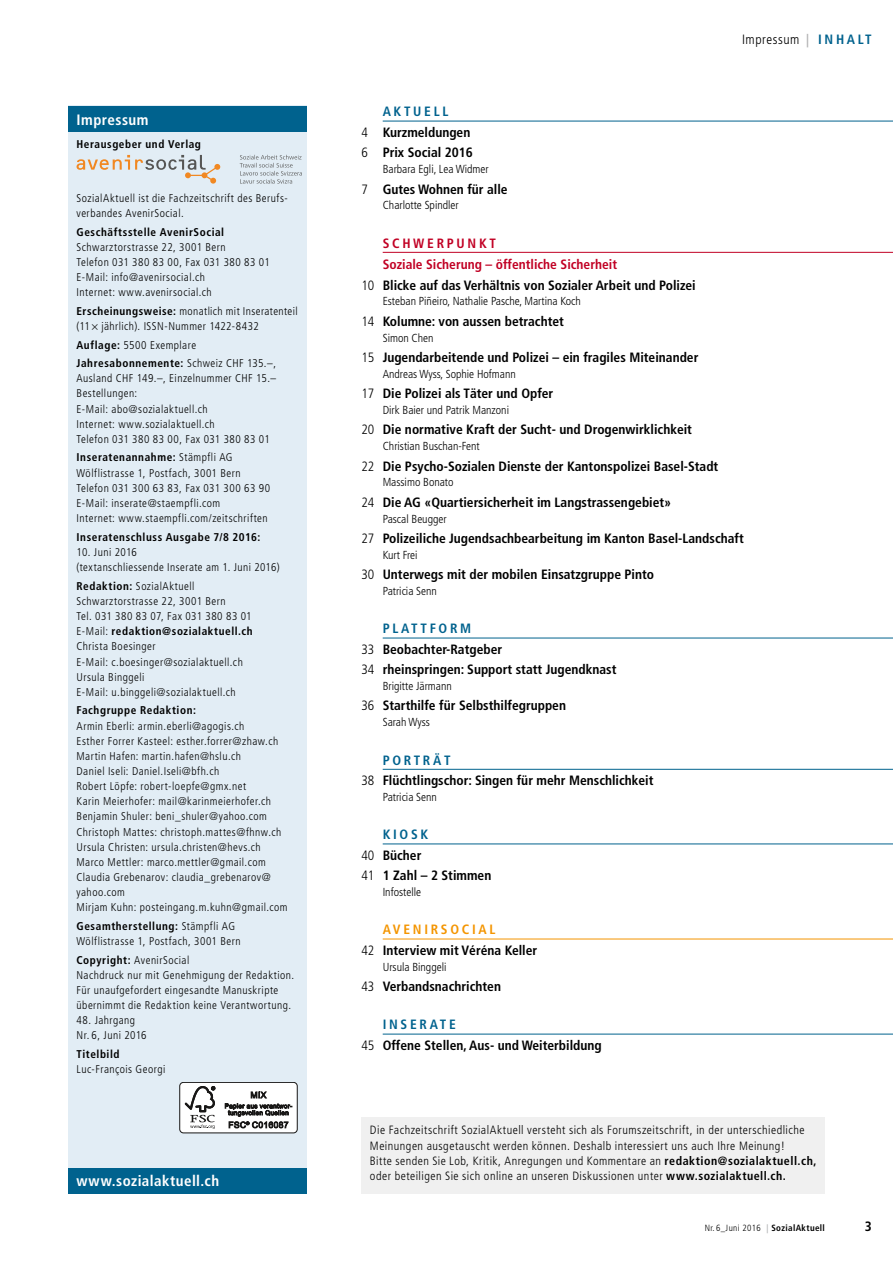
<style>
.page{position:relative;width:893px;height:1263px;background:#fff}
.page>*{position:absolute;margin:0;border:0;box-sizing:border-box;transform-origin:0 0}
.t1{font:700 condensed 15px "Frutiger";letter-spacing:.03em;color:#fff}
.t2{font:700 condensed 13.5px/20.4px "Frutiger";color:#000}
.t3{font:700 condensed 13.5px "Frutiger";color:#c10024}
.t4{font:300 condensed 13.5px "Frutiger";letter-spacing:.04em;color:#000}
.t5{font:700 condensed 13.5px "Frutiger";letter-spacing:.2em;color:#c10024}
.t6{font:300 condensed 12px/15.3px "Frutiger";letter-spacing:.04em;color:#000}
.t7{font:300 condensed 11.7px "Frutiger";color:#000}
.t8{font:300 condensed 11.25px/15.1px "Frutiger";letter-spacing:.04em;color:#000}
.t9{font:700 condensed 11.25px "Frutiger";letter-spacing:.05em;color:#000}
.t10{font:300 condensed 9px "Frutiger";letter-spacing:.04em;color:#000}
.s1{font-weight:700}
.s2{font-weight:700;color:#b1b2b3}
.s3{font-weight:700;color:#00628e}
.s4{color:#00628e}
.s5{font-weight:300}
.s6{color:#f49500}
</style>
<div class="page">
<div style="left:361px;top:1117px;width:464px;height:76px;background:#f0f0f0"></div>
<hr style="left:383px;top:121px;width:510px;height:1px;background:#00628e">
<hr style="left:383px;top:252px;width:510px;height:1px;background:#c10024">
<hr style="left:383px;top:638px;width:510px;height:1px;background:#00628e">
<hr style="left:383px;top:769px;width:510px;height:1px;background:#00628e">
<hr style="left:383px;top:843px;width:510px;height:1px;background:#00628e">
<hr style="left:383px;top:939px;width:510px;height:1px;background:#f49500">
<hr style="left:383px;top:1034px;width:510px;height:1px;background:#00628e">
<div style="left:68px;top:106px;width:238px;height:1087px;background:#e2edf5"></div>
<svg style="left:77px;top:155px;width:143px;height:29px"></svg>
<svg style="left:240px;top:155px;width:62px;height:29px"></svg>
<div style="left:180px;top:1082px;width:117px;height:51px;background:#fff;border-radius:4px"></div>
<div style="left:179px;top:1082px;width:119px;height:51px;border:1px solid #181716;border-radius:4px"></div>
<svg style="left:185px;top:1086px;width:30px;height:43px"></svg>
<svg style="left:225px;top:1091px;width:67px;height:37px"></svg>
<div style="left:68px;top:106px;width:238px;height:26px;background:#00628e"></div>
<div style="left:68px;top:1168px;width:238px;height:25px;background:#00628e"></div>
<h1 class="t1" style="left:77px;top:111px;width:73px">Impressum</h1>
<p class="t9" style="left:77px;top:138px;width:126px">Herausgeber und Verlag</p>
<p class="t8" style="left:77px;top:191px;width:213px">SozialAktuell ist die Fachzeitschrift des Berufs&shy;verbandes AvenirSocial.</p>
<p class="t9" style="left:77px;top:225px;width:149px">Geschäftsstelle AvenirSocial</p>
<p class="t8" style="left:77px;top:239px;width:195px">Schwarztorstrasse 22, 3001 Bern<br>Telefon 031 380 83 00, Fax 031 380 83 01<br>E-Mail: info@avenirsocial.ch<br>Internet: www.avenirsocial.ch</p>
<p class="t8" style="left:77px;top:304px;width:223px"><span class="s1">Erscheinungsweise:</span> monatlich mit Inseratenteil (11 jährlich). ISSN-Nummer 1422-8432</p>
<p class="t8" style="left:77px;top:336px;width:201px;line-height:18.6px"><span class="s1">Auflage:</span> 5500 Exemplare<br><span class="s1">Jahresabonnemente:</span> Schweiz CHF 135.–,</p>
<p class="t8" style="left:77px;top:371px;width:201px">Ausland CHF 149.–, Einzelnummer CHF 15.–<br>Bestellungen:<br>E-Mail: abo@sozialaktuell.ch<br>Internet: www.sozialaktuell.ch<br>Telefon 031 380 83 00, Fax 031 380 83 01</p>
<p class="t8" style="left:77px;top:450px;width:195px"><span class="s1">Inseratenannahme:</span> Stämpfli AG Wölflistrasse 1, Postfach, 3001 Bern Telefon 031 300 63 83, Fax 031 300 63 90<br>E-Mail: inserate@staempfli.com<br>Internet: www.staempfli.com/zeitschriften</p>
<p class="t9" style="left:77px;top:530px;width:185px">Inseratenschluss Ausgabe 7/8 2016:</p>
<p class="t8" style="left:77px;top:544px;width:205px">10. Juni 2016<br>(textanschliessende Inserate am 1. Juni 2016)</p>
<p class="t8" style="left:77px;top:578px;width:178px"><span class="s1">Redaktion:</span> SozialAktuell<br>Schwarztorstrasse 22, 3001 Bern<br>Tel. 031 380 83 07, Fax 031 380 83 01<br>E-Mail: <span class="s1">redaktion@sozialaktuell.ch<br></span>Christa Boesinger<br>E-Mail: c.boesinger@sozialaktuell.ch<br>Ursula Binggeli<br>E-Mail: u.binggeli@sozialaktuell.ch</p>
<p class="t9" style="left:77px;top:704px;width:121px">Fachgruppe Redaktion:</p>
<p class="t8" style="left:77px;top:718px;width:213px">Armin Eberli: armin.eberli@agogis.ch<br>Esther Forrer Kasteel: esther.forrer@zhaw.ch Martin Hafen: martin.hafen@hslu.ch<br>Daniel Iseli: Daniel.Iseli@bfh.ch<br>Robert Löpfe: robert-loepfe@gmx.net<br>Karin Meierhofer: mail@karinmeierhofer.ch Benjamin Shuler: beni_shuler@yahoo.com Christoph Mattes: christoph.mattes@fhnw.ch Ursula Christen: ursula.christen@hevs.ch Marco Mettler: marco.mettler@gmail.com Claudia Grebenarov: claudia_grebenarov@ yahoo.com<br>Mirjam Kuhn: posteingang.m.kuhn@gmail.com</p>
<p class="t8" style="left:77px;top:919px;width:166px"><span class="s1">Gesamtherstellung:</span> Stämpfli AG<br>Wölflistrasse 1, Postfach, 3001 Bern</p>
<p class="t8" style="left:77px;top:952px;width:219px"><span class="s1">Copyright:</span> AvenirSocial<br>Nachdruck nur mit Genehmigung der Redaktion.<br>Für unaufgefordert eingesandte Manuskripte übernimmt die Redaktion keine Verantwortung.</p>
<p class="t8" style="left:77px;top:1013px;width:72px">48. Jahrgang<br>Nr. 6, Juni 2016</p>
<p class="t9" style="left:77px;top:1047px;width:44px">Titelbild</p>
<p class="t8" style="left:77px;top:1062px;width:90px">Luc-François Georgi</p>
<h1 class="t1" style="left:77px;top:1172px;width:144px">www.sozialaktuell.ch</h1>
<p class="t4" style="left:742px;top:32px;width:131px">Impressum <span class="s2">|</span> <span class="s3">I N H A LT</span></p>
<p class="t2" style="left:361px;top:102px;width:113px;text-align:center"><span class="s4">AKTUELL<br></span><span class="s5">4</span> Kurzmeldungen<br><span class="s5">6</span> Prix Social 2016</p>
<p class="t7" style="left:383px;top:162px;width:107px">Barbara Egli, Lea Widmer</p>
<p class="t2" style="left:361px;top:179px;width:148px"><span class="s5">7</span> Gutes Wohnen für alle</p>
<p class="t7" style="left:383px;top:199px;width:78px">Charlotte Spindler</p>
<p class="t5" style="left:383px;top:235px;width:115px">SCHWERPUNKT</p>
<p class="t3" style="left:383px;top:256px;width:236px">Soziale Sicherung – öffentliche Sicherheit</p>
<p class="t2" style="left:361px;top:275px;width:336px"><span class="s5">10</span> Blicke auf das Verhältnis von Sozialer Arbeit und Polizei</p>
<p class="t7" style="left:383px;top:295px;width:200px">Esteban Piñeiro, Nathalie Pasche, Martina Koch</p>
<p class="t2" style="left:361px;top:311px;width:204px"><span class="s5">14</span> Kolumne: von aussen betrachtet</p>
<p class="t7" style="left:383px;top:331px;width:52px">Simon Chen</p>
<p class="t2" style="left:361px;top:347px;width:338px"><span class="s5">15</span> Jugendarbeitende und Polizei – ein fragiles Miteinander</p>
<p class="t7" style="left:383px;top:367px;width:135px">Andreas Wyss, Sophie Hofmann</p>
<p class="t2" style="left:361px;top:383px;width:193px"><span class="s5">17</span> Die Polizei als Täter und Opfer</p>
<p class="t7" style="left:383px;top:403px;width:128px">Dirk Baier und Patrik Manzoni</p>
<p class="t2" style="left:361px;top:420px;width:332px"><span class="s5">20</span> Die normative Kraft der Sucht- und Drogenwirklichkeit</p>
<p class="t7" style="left:383px;top:439px;width:99px">Christian Buschan-Fent</p>
<p class="t2" style="left:361px;top:456px;width:358px"><span class="s5">22</span> Die Psycho-Sozialen Dienste der Kantonspolizei Basel-Stadt</p>
<p class="t7" style="left:383px;top:476px;width:72px">Massimo Bonato</p>
<p class="t2" style="left:361px;top:492px;width:311px"><span class="s5">24</span> Die AG «Quartiersicherheit im Langstrassengebiet»</p>
<p class="t7" style="left:383px;top:512px;width:65px">Pascal Beugger</p>
<p class="t2" style="left:361px;top:528px;width:384px"><span class="s5">27</span> Polizeiliche Jugendsachbearbeitung im Kanton Basel-Landschaft</p>
<p class="t7" style="left:383px;top:548px;width:36px">Kurt Frei</p>
<p class="t2" style="left:361px;top:564px;width:294px"><span class="s5">30</span> Unterwegs mit der mobilen Einsatzgruppe Pinto</p>
<p class="t7" style="left:383px;top:584px;width:56px">Patricia Senn</p>
<p class="t2" style="left:361px;top:618px;width:256px;text-indent:21px"><span class="s4">PLATTFORM<br></span><span class="s5">33</span> Beobachter-Ratgeber<br><span class="s5">34</span> rheinspringen: Support statt Jugendknast</p>
<p class="t7" style="left:383px;top:679px;width:71px">Brigitte Järmann</p>
<p class="t2" style="left:361px;top:696px;width:206px"><span class="s5">36</span> Starthilfe für Selbsthilfegruppen</p>
<p class="t7" style="left:383px;top:715px;width:49px">Sarah Wyss</p>
<p class="t2" style="left:361px;top:750px;width:294px;text-indent:21px"><span class="s4">PORTRÄT<br></span><span class="s5">38</span> Flüchtlingschor: Singen für mehr Menschlichkeit</p>
<p class="t7" style="left:383px;top:790px;width:56px">Patricia Senn</p>
<p class="t2" style="left:361px;top:824px;width:131px;text-indent:21px"><span class="s4">KIOSK<br></span><span class="s5">40</span> Bücher<br><span class="s5">41</span> 1 Zahl – 2 Stimmen</p>
<p class="t7" style="left:383px;top:885px;width:40px">Infostelle</p>
<p class="t2" style="left:361px;top:919px;width:177px;text-indent:21px"><span class="s6">AVENIRSOCIAL<br></span><span class="s5">42</span> Interview mit Véréna Keller</p>
<p class="t7" style="left:383px;top:960px;width:65px">Ursula Binggeli</p>
<p class="t2" style="left:361px;top:976px;width:141px"><span class="s5">43</span> Verbandsnachrichten</p>
<p class="t2" style="left:361px;top:1014px;width:242px;text-indent:21px"><span class="s4">INSERATE<br></span><span class="s5">45</span> Offene Stellen, Aus- und Weiterbildung</p>
<p class="t6" style="left:370px;top:1123px;width:448px">Die Fachzeitschrift SozialAktuell versteht sich als Forumszeitschrift, in der unterschiedliche Meinungen ausgetauscht werden können. Deshalb interessiert uns auch Ihre Meinung!<br>Bitte senden Sie Lob, Kritik, Anregungen und Kommentare an <span class="s1">redaktion@sozialaktuell.ch, </span>oder beteiligen Sie sich online an unseren Diskussionen unter <span class="s1">www.sozialaktuell.ch.</span></p>
<p class="t10" style="left:705px;top:1222px;width:122px">Nr. 6_Juni 2016 <span class="s2">|</span> <span class="s1">SozialAktuell</span></p>
<p class="t2" style="left:865px;top:1216px;width:9px">3</p>
</div>
